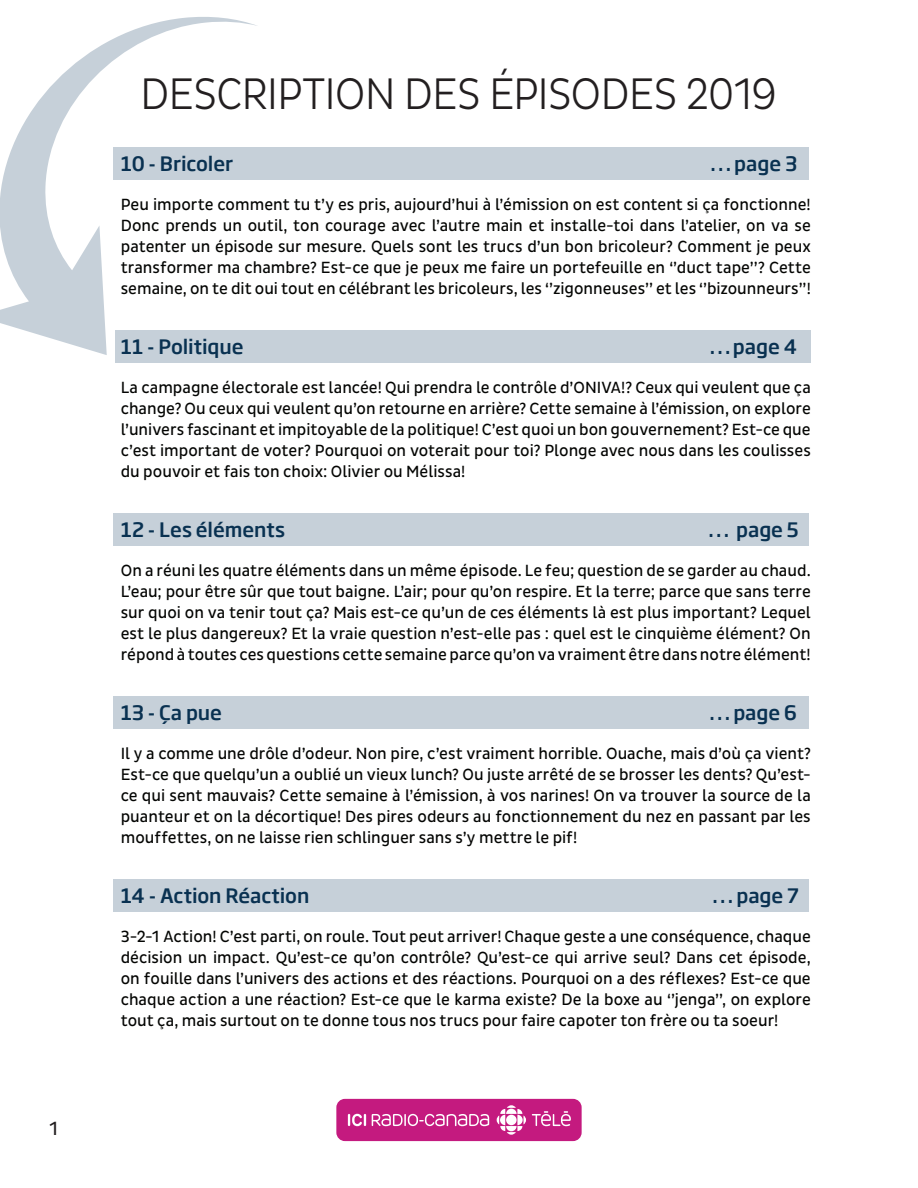
<style>
.page{position:relative;width:918px;height:1188px;background:#fff}
.page>*{position:absolute;margin:0;border:0;box-sizing:border-box;transform-origin:0 0}
.t1{font:300 45px "Pluto Sans Cond";letter-spacing:-.01em;color:#231f20;scale:.95 1}
.t2{font:500 19.5px "Soho Gothic Pro";letter-spacing:-.005em;color:#093151}
.t3{font:19.5px "Pluto Sans Cond";color:#231f20}
.t4{font:16.5px/21px "Pluto Sans Cond";color:#040503;text-align:justify}
</style>
<div class="page">
<svg style="left:0;top:17px;width:257px;height:338px"></svg>
<div style="left:113px;top:147px;width:696px;height:33px;background:#c6d0d9"></div>
<div style="left:115px;top:330px;width:696px;height:33px;background:#c6d0d9"></div>
<div style="left:113px;top:513px;width:696px;height:33px;background:#c6d0d9"></div>
<div style="left:113px;top:696px;width:696px;height:33px;background:#c6d0d9"></div>
<div style="left:113px;top:879px;width:696px;height:33px;background:#c6d0d9"></div>
<div style="left:336px;top:1099px;width:246px;height:42px;background:#c41a7f;border-radius:9px"></div>
<svg style="left:348px;top:1114px;width:18px;height:12px"></svg>
<svg style="left:372px;top:1114px;width:117px;height:12px"></svg>
<svg style="left:532px;top:1111px;width:39px;height:15px"></svg>
<svg style="left:497px;top:1105px;width:29px;height:30px"></svg>
<p class="t3" style="left:49px;top:1117px;width:10px">1</p>
<p class="t1" style="left:140px;top:68px;width:671px">DESCRIPTION DES ÉPISODES 2019</p>
<p class="t2" style="left:121px;top:148px;width:114px">10 - Bricoler</p>
<p class="t2" style="left:710px;top:148px;width:88px">. . . page 3</p>
<p class="t4" style="left:121px;top:194px;width:692px">Peu importe comment tu t’y es pris, aujourd’hui à l’émission on est content si ça fonctionne!<br>Donc prends un outil, ton courage avec l’autre main et installe-toi dans l’atelier, on va se patenter un épisode sur mesure. Quels sont les trucs d’un bon bricoleur? Comment je peux transformer ma chambre? Est-ce que je peux me faire un portefeuille en ‘’duct tape’’? Cette semaine, on te dit oui tout en célébrant les bricoleurs, les ‘’zigonneuses’’ et les ‘’bizounneurs’’!</p>
<p class="t2" style="left:121px;top:331px;width:124px">11 - Politique</p>
<p class="t2" style="left:710px;top:331px;width:89px">. . . page 4</p>
<p class="t4" style="left:121px;top:377px;width:692px">La campagne électorale est lancée! Qui prendra le contrôle d’ONIVA!? Ceux qui veulent que ça change? Ou ceux qui veulent qu’on retourne en arrière? Cette semaine à l’émission, on explore l’univers fascinant et impitoyable de la politique! C’est quoi un bon gouvernement? Est-ce que c’est important de voter? Pourquoi on voterait pour toi? Plonge avec nous dans les coulisses du pouvoir et fais ton choix: Olivier ou Mélissa!</p>
<p class="t2" style="left:121px;top:514px;width:166px">12 - Les éléments</p>
<p class="t2" style="left:709px;top:514px;width:92px">. . . page 5</p>
<p class="t4" style="left:121px;top:560px;width:692px">On a réuni les quatre éléments dans un même épisode. Le feu; question de se garder au chaud.<br>L’eau; pour être sûr que tout baigne. L’air; pour qu’on respire. Et la terre; parce que sans terre sur quoi on va tenir tout ça? Mais est-ce qu’un de ces éléments là est plus important? Lequel est le plus dangereux? Et la vraie question n’est-elle pas : quel est le cinquième élément? On répond à toutes ces questions cette semaine parce qu’on va vraiment être dans notre élément!</p>
<p class="t2" style="left:121px;top:697px;width:103px">13 - Ça pue</p>
<p class="t2" style="left:710px;top:697px;width:89px">. . . page 6</p>
<p class="t4" style="left:121px;top:743px;width:692px">Il y a comme une drôle d’odeur. Non pire, c’est vraiment horrible. Ouache, mais d’où ça vient?<br>Est-ce que quelqu’un a oublié un vieux lunch? Ou juste arrêté de se brosser les dents? Qu’est&shy;ce qui sent mauvais? Cette semaine à l’émission, à vos narines! On va trouver la source de la puanteur et on la décortique! Des pires odeurs au fonctionnement du nez en passant par les mouffettes, on ne laisse rien schlinguer sans s’y mettre le pif!</p>
<p class="t2" style="left:121px;top:880px;width:190px">14 - Action Réaction</p>
<p class="t2" style="left:713px;top:880px;width:88px">. . . page 7</p>
<p class="t4" style="left:121px;top:926px;width:692px">3-2-1 Action! C’est parti, on roule. Tout peut arriver! Chaque geste a une conséquence, chaque décision un impact. Qu’est-ce qu’on contrôle? Qu’est-ce qui arrive seul? Dans cet épisode, on fouille dans l’univers des actions et des réactions. Pourquoi on a des réflexes? Est-ce que chaque action a une réaction? Est-ce que le karma existe? De la boxe au ‘’jenga’’, on explore tout ça, mais surtout on te donne tous nos trucs pour faire capoter ton frère ou ta soeur!</p>
</div>
